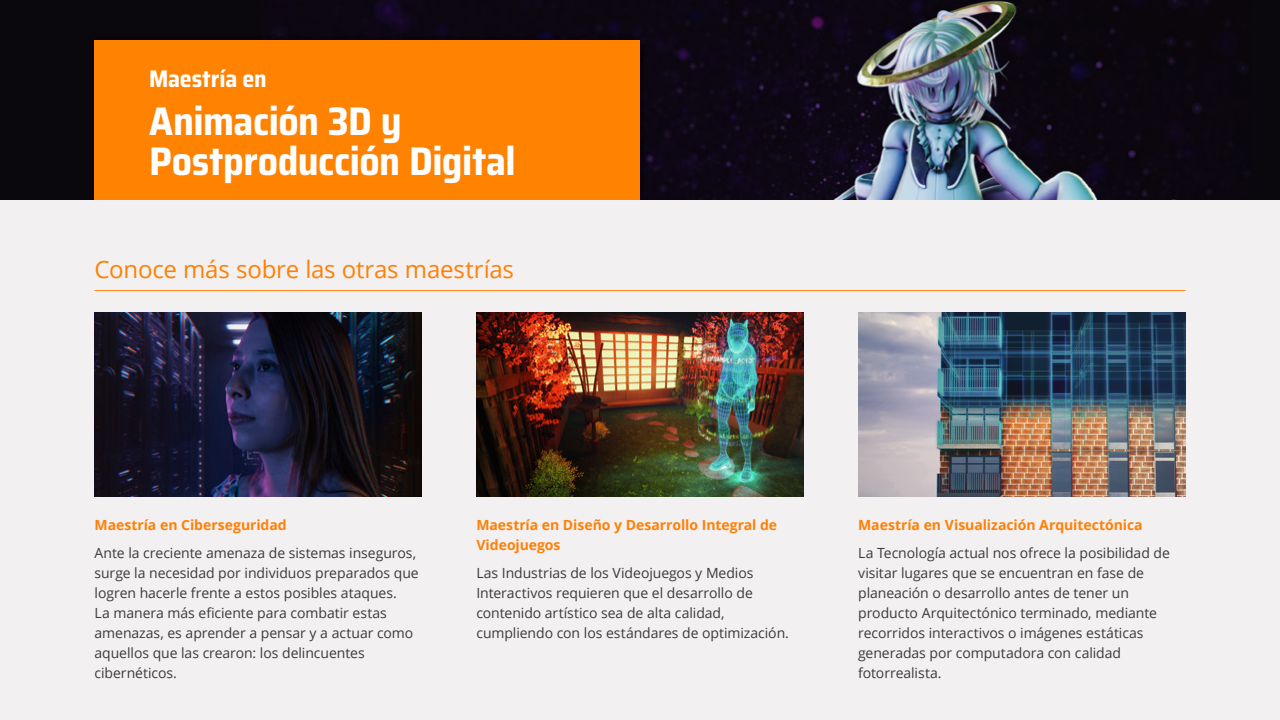
<style>
.page{position:relative;width:1280px;height:720px;background:#fff}
.page>*{position:absolute;margin:0;border:0;box-sizing:border-box;transform-origin:0 0}
.t1{font:700 semi-condensed 40px/40px "Saira";letter-spacing:-.01em;color:#fff}
.Tema{font:24px "Open Sans";letter-spacing:-.01em;color:#ff8006}
.t2{font:700 semi-condensed 24px "Saira";letter-spacing:-.005em;color:#fff}
.Paragraph_Style_1{font:14px/20px "Open Sans";letter-spacing:-.005em;color:#3c3a3b}
.Subtema{font:700 14px/20px "Open Sans";letter-spacing:-.005em;color:#ff8006}
</style>
<div class="page">
<div style="left:0;top:0;width:1280px;height:200px;background:#0a080d"></div>
<img style="left:273px;top:0;width:976px;height:200px">
<div style="left:88px;top:33px;width:559px;height:174px;background:#09050c"></div>
<div style="left:95px;top:40px;width:545px;height:160px;background:#ff8200"></div>
<div style="left:0;top:200px;width:1280px;height:520px;background:#f3f0f1"></div>
<hr style="left:95px;top:290px;width:1090px;height:1px;background:#ff8006">
<img style="left:476px;top:312px;width:328px;height:184px">
<img style="left:858px;top:312px;width:327px;height:184px">
<img style="left:95px;top:312px;width:327px;height:184px">
<h2 class="t2" style="left:149px;top:61px;width:119px">Maestría en</h2>
<h1 class="t1" style="left:149px;top:101px;width:368px">Animación 3D y<br>Postproducción Digital</h1>
<p class="Tema" style="left:95px;top:253px;width:421px">Conoce más sobre las otras maestrías</p>
<p class="Subtema" style="left:95px;top:514px;width:194px">Maestría en Ciberseguridad</p>
<p class="Paragraph_Style_1" style="left:95px;top:542px;width:326px">Ante la creciente amenaza de sistemas inseguros, surge la necesidad por individuos preparados que logren hacerle frente a estos posibles ataques.</p>
<p class="Paragraph_Style_1" style="left:95px;top:602px;width:320px">La manera más eficiente para combatir estas amenazas, es aprender a pensar y a actuar como aquellos que las crearon: los delincuentes</p>
<p class="Paragraph_Style_1" style="left:95px;top:662px;width:84px">cibernéticos.</p>
<p class="Subtema" style="left:476px;top:514px;width:302px">Maestría en Diseño y Desarrollo Integral de<br>Videojuegos</p>
<p class="Paragraph_Style_1" style="left:476px;top:562px;width:279px">Las Industrias de los Videojuegos y Medios</p>
<p class="Paragraph_Style_1" style="left:476px;top:582px;width:278px">Interactivos requieren que el desarrollo de</p>
<p class="Paragraph_Style_1" style="left:476px;top:602px;width:250px">contenido artístico sea de alta calidad,</p>
<p class="Paragraph_Style_1" style="left:476px;top:622px;width:314px">cumpliendo con los estándares de optimización.</p>
<p class="Subtema" style="left:858px;top:514px;width:286px">Maestría en Visualización Arquitectónica</p>
<p class="Paragraph_Style_1" style="left:858px;top:542px;width:313px">La Tecnología actual nos ofrece la posibilidad de visitar lugares que se encuentran en fase de</p>
<p class="Paragraph_Style_1" style="left:858px;top:582px;width:272px">planeación o desarrollo antes de tener un</p>
<p class="Paragraph_Style_1" style="left:858px;top:602px;width:300px">producto Arquitectónico terminado, mediante recorridos interactivos o imágenes estáticas</p>
<p class="Paragraph_Style_1" style="left:858px;top:642px;width:264px">generadas por computadora con calidad</p>
<p class="Paragraph_Style_1" style="left:858px;top:662px;width:85px">fotorrealista.</p>
</div>
